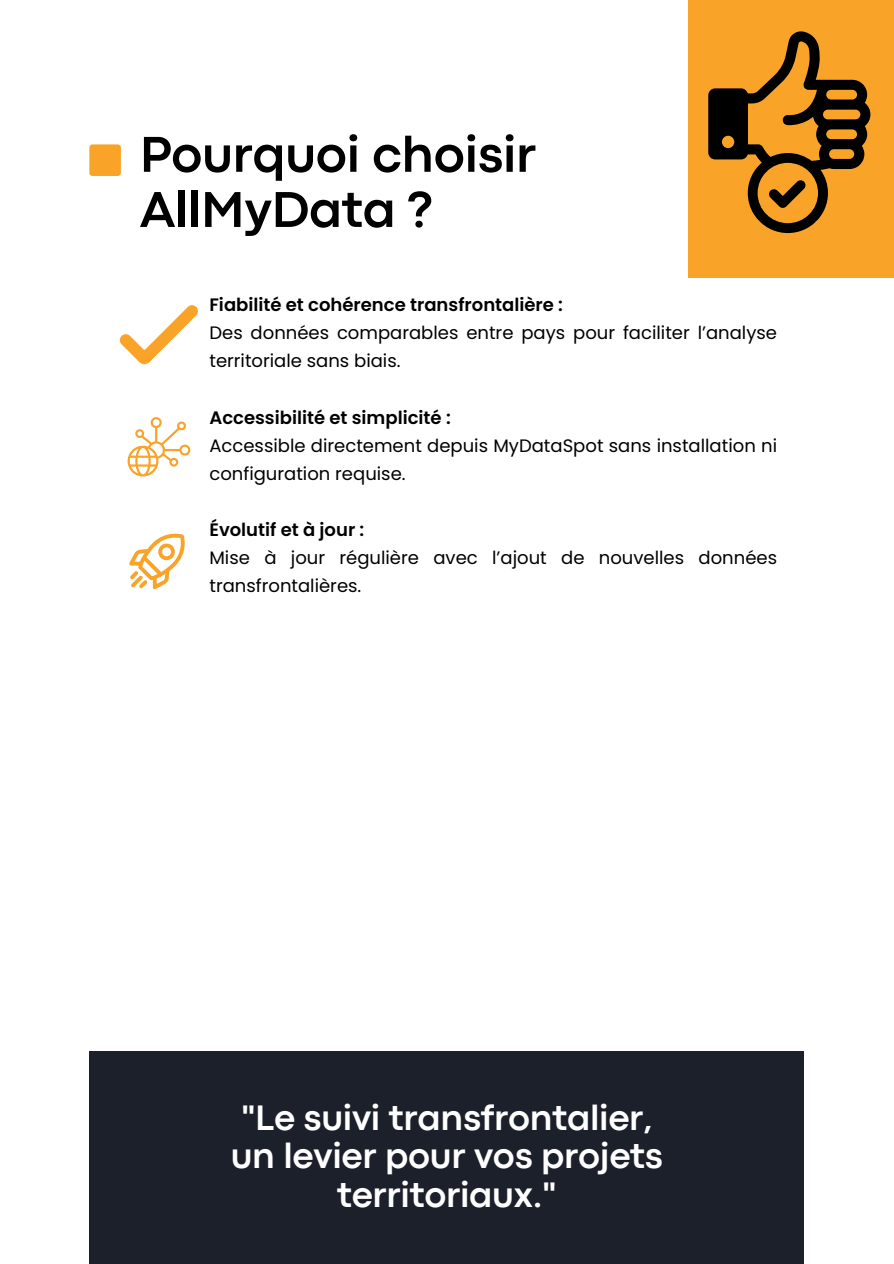
<style>
.page{position:relative;width:894px;height:1264px;background:#fff}
.page>*{position:absolute;margin:0;border:0;box-sizing:border-box;transform-origin:0 0}
.t1{font:700 52.5px/55.2px "Codec Pro";letter-spacing:-.01em;color:#000}
.t2{font:700 36.9px/38.2px "Codec Pro";letter-spacing:-.01em;color:#fff;text-align:center}
.t3{font:18px/28.2px "Poppins";color:#000}
.t4{font:600 18px "Poppins";color:#000}
</style>
<div class="page">
<div style="left:688px;top:0;width:205px;height:278px;background:#f9a328"></div>
<svg style="left:708px;top:31px;width:162px;height:202px"></svg>
<svg style="left:129px;top:533px;width:56px;height:56px"></svg>
<svg style="left:127px;top:417px;width:63px;height:59px"></svg>
<svg style="left:119px;top:305px;width:79px;height:59px"></svg>
<div style="left:89px;top:144px;width:32px;height:32px;background:#f9a328;border-radius:3px"></div>
<div style="left:89px;top:1051px;width:715px;height:212px;background:#1c202b"></div>
<p class="t1" style="left:140px;top:131px;width:398px">Pourquoi choisir<br>AllMyData ?</p>
<p class="t4" style="left:209px;top:292px;width:355px">Fiabilité et cohérence transfrontalière :</p>
<h1 class="t3" style="left:209px;top:319px;width:569px">Des données comparables entre pays pour faciliter l’analyse territoriale sans biais.</h1>
<p class="t4" style="left:209px;top:404px;width:243px">Accessibilité et simplicité :</p>
<p class="t3" style="left:209px;top:431px;width:569px">Accessible directement depuis MyDataSpot sans installation ni configuration requise.</p>
<p class="t4" style="left:209px;top:517px;width:156px">Évolutif et à jour :</p>
<p class="t3" style="left:209px;top:544px;width:569px">Mise à jour régulière avec l’ajout de nouvelles données transfrontalières.</p>
<p class="t2" style="left:230px;top:1101px;width:433px">"Le suivi transfrontalier, un levier pour vos projets territoriaux."</p>
</div>
